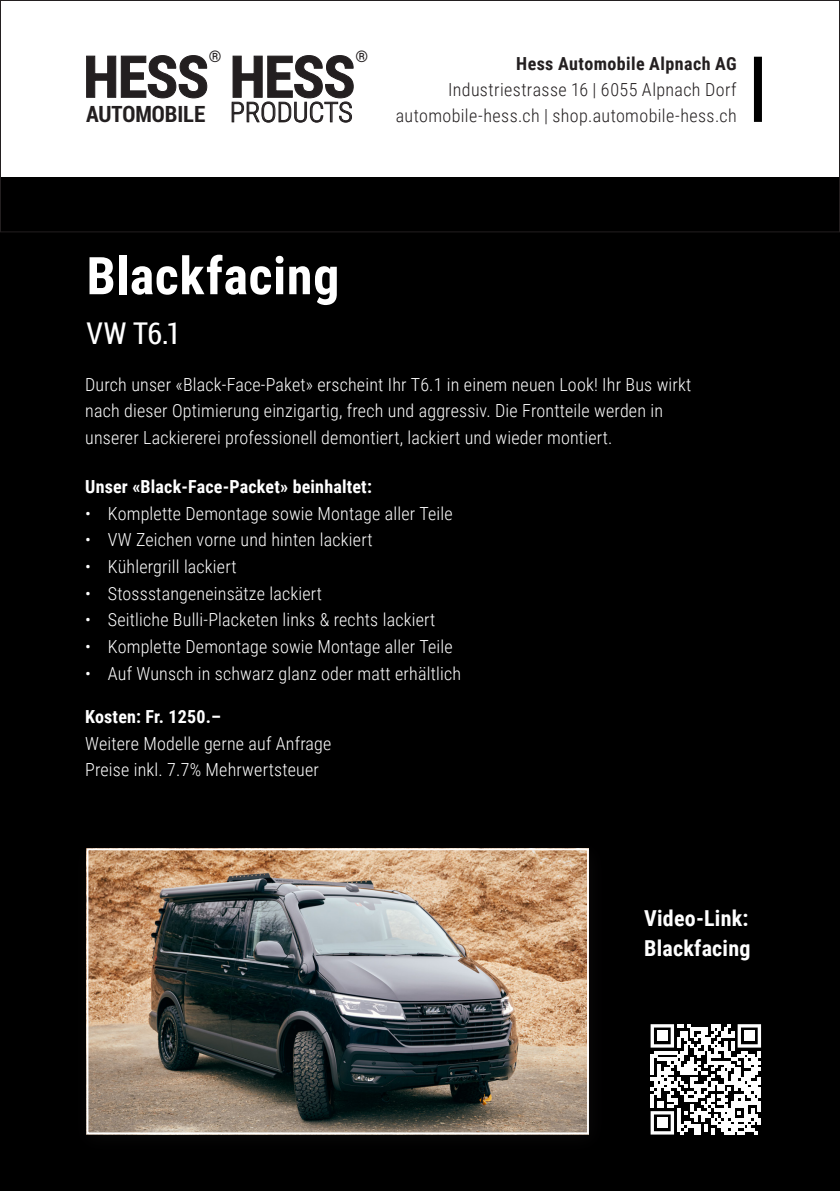
<style>
.page{position:relative;width:840px;height:1191px;background:#fff}
.page>*{position:absolute;margin:0;border:0;box-sizing:border-box;transform-origin:0 0}
.t1{font:700 57.8px "Roboto Condensed";letter-spacing:-.015em;color:#231f20}
._03_Lauftext{font:700 52px "Roboto Condensed";letter-spacing:.01em;color:#fff}
._03_Lauftext-2{font:30px "Roboto Condensed";color:#fff}
.t2{font:300 27.6px "Roboto Condensed";color:#231f20}
.t3{font:700 22.6px "Roboto Condensed";letter-spacing:-.005em;color:#231f20}
.t4{font:700 22px "Roboto Condensed";letter-spacing:.01em;color:#fff}
.t5{font:300 18px/26.6px "Roboto Condensed";letter-spacing:.01em;color:#fff}
._01_lauftext_normal{font:300 18px "Roboto Condensed";letter-spacing:.02em;color:#231f20}
.t6{font:700 18px "Roboto Condensed";letter-spacing:.01em;color:#fff}
._01_lauftext_normal-2{font:700 18px "Roboto Condensed";letter-spacing:.02em;color:#231f20}
.t7{font:16px "Roboto";color:#231f20}
</style>
<div class="page">
<div style="left:0;top:178px;width:839px;height:1013px;background:#000"></div>
<div style="left:753px;top:57px;width:8px;height:65px;background:#000"></div>
<div style="left:0;top:0;width:839px;height:232px;border:1px solid #231f20"></div>
<img style="left:89px;top:851px;width:496px;height:280px">
<div style="left:86px;top:848px;width:502px;height:286px;border:2px solid #fff"></div>
<svg style="left:650px;top:1024px;width:110px;height:110px"></svg>
<div style="left:657px;top:1031px;width:10px;height:10px;background:#fff"></div>
<div style="left:743px;top:1031px;width:11px;height:10px;background:#fff"></div>
<div style="left:657px;top:1117px;width:10px;height:10px;background:#fff"></div>
<p class="t7" style="left:209px;top:45px;width:14px">®</p>
<p class="t7" style="left:355px;top:45px;width:14px">®</p>
<p class="t1" style="left:83px;top:36px;width:273px">HESS HESS</p>
<p class="_01_lauftext_normal-2" style="left:516px;top:51px;width:222px">Hess Automobile Alpnach AG</p>
<p class="_01_lauftext_normal" style="left:448px;top:77px;width:290px">Industriestrasse 16 | 6055 Alpnach Dorf</p>
<p class="t2" style="left:230px;top:93px;width:124px">PRODUCTS</p>
<p class="t3" style="left:86px;top:98px;width:121px">AUTOMOBILE</p>
<p class="_01_lauftext_normal" style="left:395px;top:103px;width:342px">automobile-hess.ch | shop.automobile-hess.ch</p>
<p class="_03_Lauftext" style="left:86px;top:239px;width:254px">Blackfacing</p>
<p class="_03_Lauftext-2" style="left:86px;top:313px;width:96px">VW T6.1</p>
<p class="t5" style="left:85px;top:370px;width:607px">Durch unser «Black-Face-Paket» erscheint Ihr T6.1 in einem neuen Look! Ihr Bus wirkt nach dieser Optimierung einzigartig, frech und aggressiv. Die Frontteile werden in unserer Lackiererei professionell demontiert, lackiert und wieder montiert.</p>
<p class="t6" style="left:85px;top:474px;width:288px">Unser «Black-Face-Packet» beinhaltet:</p>
<p class="t5" style="left:85px;top:499px;width:369px">• Komplette Demontage sowie Montage aller Teile</p>
<p class="t5" style="left:85px;top:526px;width:289px">• VW Zeichen vorne und hinten lackiert</p>
<p class="t5" style="left:85px;top:553px;width:153px">• Kühlergrill lackiert</p>
<p class="t5" style="left:85px;top:579px;width:238px">• Stossstangeneinsätze lackiert</p>
<p class="t5" style="left:85px;top:606px;width:351px">• Seitliche Bulli-Placketen links &amp; rechts lackiert</p>
<p class="t5" style="left:85px;top:632px;width:369px">• Komplette Demontage sowie Montage aller Teile</p>
<p class="t5" style="left:85px;top:659px;width:377px">• Auf Wunsch in schwarz glanz oder matt erhältlich</p>
<p class="t6" style="left:85px;top:704px;width:137px">Kosten: Fr. 1250.–</p>
<p class="t5" style="left:85px;top:729px;width:247px">Weitere Modelle gerne auf Anfrage</p>
<p class="t5" style="left:85px;top:756px;width:235px">Preise inkl. 7.7% Mehrwertsteuer</p>
<p class="t4" style="left:643px;top:903px;width:106px">Video-Link:</p>
<p class="t4" style="left:643px;top:933px;width:108px">Blackfacing</p>
</div>
